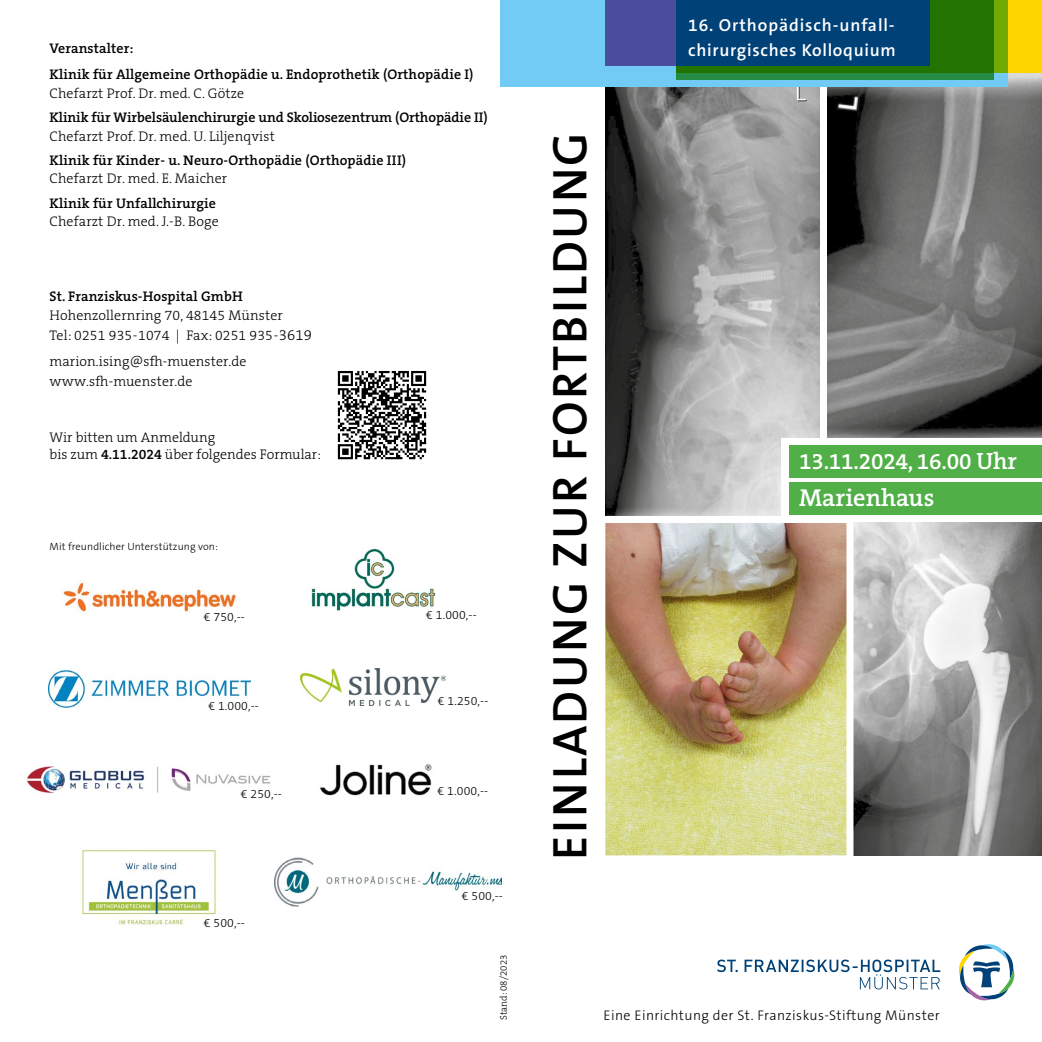
<style>
.page{position:relative;width:1042px;height:1042px;background:#fff}
.page>*{position:absolute;margin:0;border:0;box-sizing:border-box;transform-origin:0 0}
.t1{font:600 49px "The Sans B W6";letter-spacing:.045em;color:#000}
.t2{font:600 24.5px "The Serif B W6";color:#fff}
.t3{font:600 22.75px "The Serif B W6";letter-spacing:-.01em;color:#fff}
.t4{font:600 17.5px/24.5px "The Sans B W6";letter-spacing:.04em;color:#fff}
.t5{font:300 14px/20.1px "The Serif B W3";letter-spacing:.01em;color:#000}
.t6{font:600 14px/26.2px "The Serif B W6";letter-spacing:.01em;color:#000}
.t7{font:300 14px "The Sans B W3";letter-spacing:.03em;color:#000}
.t8{font:300 12.25px "The Sans B W3";letter-spacing:.01em;color:#000}
.t9{font:300 10.5px "The Sans B W3";letter-spacing:.01em;color:#000}
.t10{font:300 9.62px "The Serif B W3";color:#000}
.s1{font-size:14.88px}
.s2{font-family:"The Serif B W6";font-weight:600}
.s3{font-size:23.62px}
</style>
<div class="page">
<img style="left:605px;top:87px;width:215px;height:425px">
<img style="left:857px;top:522px;width:185px;height:333px">
<img style="left:827px;top:87px;width:215px;height:351px">
<div style="left:500px;top:0;width:507px;height:87px;background:#71cbf4"></div>
<svg style="left:993px;top:0;width:49px;height:73px;fill:#ffd500"></svg>
<svg style="left:676px;top:0;width:317px;height:80px;fill:#237300"></svg>
<div style="left:605px;top:0;width:278px;height:65px;background:#4a4e9d"></div>
<div style="left:676px;top:0;width:253px;height:65px;background:#004177"></div>
<svg style="left:717px;top:959px;width:223px;height:30px"></svg>
<svg style="left:959px;top:944px;width:56px;height:57px"></svg>
<div style="left:782px;top:439px;width:260px;height:83px;background:#fff"></div>
<div style="left:789px;top:446px;width:253px;height:32px;background:#50af47"></div>
<div style="left:789px;top:483px;width:253px;height:32px;background:#50af47"></div>
<img style="left:62px;top:582px;width:174px;height:30px">
<img style="left:274px;top:857px;width:228px;height:50px">
<img style="left:48px;top:670px;width:202px;height:39px">
<img style="left:27px;top:766px;width:244px;height:28px">
<img style="left:311px;top:548px;width:125px;height:63px">
<img style="left:300px;top:668px;width:146px;height:37px">
<img style="left:320px;top:764px;width:112px;height:32px">
<img style="left:82px;top:849px;width:134px;height:76px">
<img style="left:605px;top:512px;width:252px;height:344px">
<svg style="left:337px;top:371px;width:90px;height:89px"></svg>
<svg style="left:338px;top:371px;width:88px;height:88px"></svg>
<p class="t6" style="left:50px;top:35px;width:425px">Veranstalter:<br>Klinik für Allgemeine Orthopädie u. Endoprothetik (Orthopädie I)</p>
<p class="t5" style="left:50px;top:83px;width:196px">Chefarzt Prof. Dr. med. C. Götze</p>
<p class="t6" style="left:50px;top:104px;width:440px">Klinik für Wirbelsäulenchirurgie und Skoliosezentrum (Orthopädie II)</p>
<p class="t5" style="left:50px;top:126px;width:227px">Chefarzt Prof. Dr. med. U. Liljenqvist</p>
<p class="t6" style="left:50px;top:147px;width:358px">Klinik für Kinder- u. Neuro-Orthopädie (Orthopädie III)</p>
<p class="t5" style="left:50px;top:169px;width:179px">Chefarzt Dr. med. E. Maicher</p>
<p class="t6" style="left:50px;top:190px;width:168px">Klinik für Unfallchirurgie</p>
<p class="t5" style="left:50px;top:212px;width:171px">Chefarzt Dr. med. J.-B. Boge</p>
<p class="t6" style="left:50px;top:283px;width:195px">St. Franziskus-Hospital GmbH</p>
<p class="t5" style="left:50px;top:305px;width:264px">Hohenzollernring 70, 48145 Münster<br>Tel: 0251 935-1074 | Fax: 0251 935-<span class="s1">3619</span></p>
<p class="t5" style="left:50px;top:352px;width:198px;line-height:19.2px">marion.ising@sfh-muenster.de www.sfh-muenster.de</p>
<p class="t5" style="left:50px;top:428px;width:273px;line-height:17.5px">Wir bitten um Anmeldung<br>bis zum <span class="s2">4.11.2024</span> über folgendes Formular:</p>
<p class="t9" style="left:50px;top:540px;width:170px">Mit freundlicher Unterstützung von:</p>
<p class="t8" style="left:204px;top:608px;width:43px">€ 750,--</p>
<p class="t8" style="left:426px;top:606px;width:52px">€ 1.000,--</p>
<p class="t8" style="left:208px;top:697px;width:52px">€ 1.000,--</p>
<p class="t8" style="left:438px;top:693px;width:52px">€ 1.250,--</p>
<p class="t8" style="left:241px;top:786px;width:43px">€ 250,--</p>
<p class="t8" style="left:204px;top:915px;width:43px">€ 500,--</p>
<p class="t8" style="left:438px;top:782px;width:52px">€ 1.000,--</p>
<p class="t8" style="left:462px;top:888px;width:43px">€ 500,--</p>
<p class="t10" style="left:497px;top:1020px;width:67px;rotate:-90deg">Stand: 08/2023</p>
<h1 class="t1" style="left:538px;top:859px;width:729px;rotate:-90deg">EINLADUNG ZUR FORTBILDUNG</h1>
<p class="t4" style="left:688px;top:13px;width:209px">16. Orthopädisch-unfall&shy;chirurgisches Kolloquium</p>
<h3 class="t3" style="left:799px;top:446px;width:219px">13.11.2024, 16.00 <span class="s3">Uhr</span></h3>
<h2 class="t2" style="left:799px;top:482px;width:137px">Marienhaus</h2>
<p class="t7" style="left:603px;top:1006px;width:338px">Eine Einrichtung der St. Franziskus-Stiftung Münster</p>
</div>
